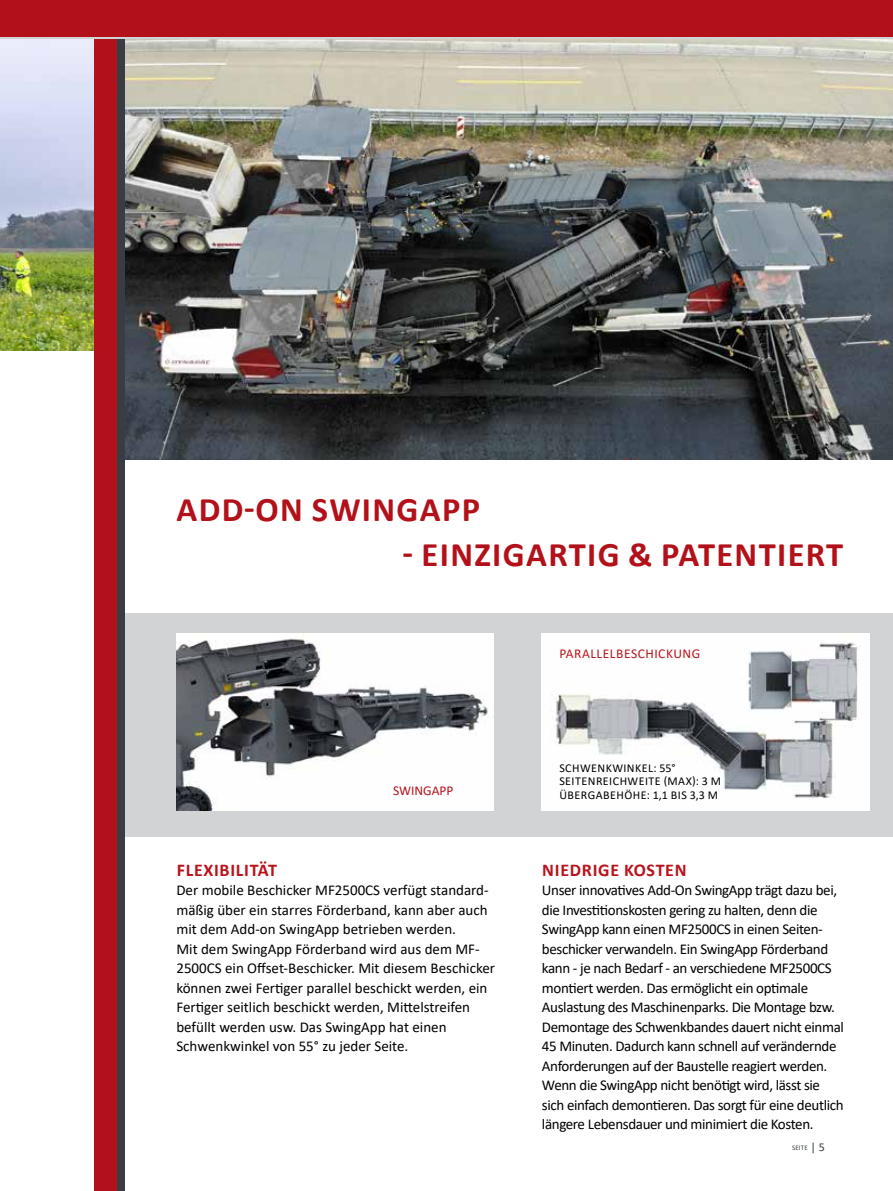
<style>
.page{position:relative;width:893px;height:1191px;background:#fff}
.page>*{position:absolute;margin:0;border:0;box-sizing:border-box;transform-origin:0 0}
.t1{font:700 34.5px "Calibri";letter-spacing:.04em;color:#b3111a}
.t2{font:700 18px "Calibri";letter-spacing:.04em;color:#b9131c}
.t3{font:15px/19.5px "Calibri";letter-spacing:-.025em;color:#000}
.t4{font:15px/19.5px "Calibri";color:#000}
.t5{font:13.5px "Calibri";letter-spacing:.04em;color:#b9131c}
.t6{font:13.5px "Calibri";color:#b3111a}
.t7{font:12px/13.5px "Calibri";letter-spacing:.04em;color:#000}
.t8{font:7.05px "Calibri";letter-spacing:.025em;color:#373d42}
.s1{font-size:12px}
</style>
<div class="page">
<img style="left:124px;top:39px;width:769px;height:420px">
<img style="left:0;top:39px;width:94px;height:311px">
<div style="left:113px;top:613px;width:780px;height:223px;background:#d1d3d4"></div>
<div style="left:117px;top:0;width:7px;height:1191px;background:#373d42"></div>
<div style="left:94px;top:0;width:23px;height:1191px;background:#b3111a"></div>
<img style="left:542px;top:634px;width:327px;height:176px">
<img style="left:176px;top:634px;width:318px;height:176px">
<hr style="left:0;top:36px;width:893px;height:3px;background:#d1d3d4">
<div style="left:0;top:0;width:893px;height:36px;background:#b3111a"></div>
<h1 class="t1" style="left:176px;top:485px;width:305px">ADD-ON SWINGAPP</h1>
<h1 class="t1" style="left:403px;top:530px;width:442px">- EINZIGARTIG &amp; PATENTIERT</h1>
<p class="t6" style="left:393px;top:781px;width:62px">SWINGAPP</p>
<p class="t2" style="left:177px;top:857px;width:102px">FLEXIBILITÄT</p>
<p class="t4" style="left:176px;top:880px;width:320px">Der mobile Beschicker MF2500CS verfügt standard&shy;mäßig über ein starres Förderband, kann aber auch mit dem Add-on SwingApp betrieben werden.<br>Mit dem SwingApp Förderband wird aus dem MF-2500CS ein Offset-Beschicker. Mit diesem Beschicker können zwei Fertiger parallel beschickt werden, ein Fertiger seitlich beschickt werden, Mittelstreifen befüllt werden usw. Das SwingApp hat einen Schwenkwinkel von 55° zu jeder Seite.</p>
<p class="t5" style="left:559px;top:644px;width:142px">PARALLELBESCHICKUNG</p>
<p class="t7" style="left:559px;top:761px;width:163px">SCHWENKWINKEL: 55°<br>SEITENREICHWEITE (MAX): 3 M<br>ÜBERGABEHÖHE: 1,1 BIS 3,3 M</p>
<p class="t2" style="left:542px;top:857px;width:146px">NIEDRIGE KOSTEN</p>
<p class="t3" style="left:542px;top:880px;width:303px">Unser innovatives Add-On SwingApp trägt dazu bei, die Investitionskosten gering zu halten, denn die SwingApp kann einen MF2500CS in einen Seiten&shy;beschicker verwandeln. Ein SwingApp Förderband kann - je nach Bedarf - an verschiedene MF2500CS montiert werden. Das ermöglicht ein optimale Auslastung des Maschinenparks. Die Montage bzw.<br>Demontage des Schwenkbandes dauert nicht einmal 45 Minuten. Dadurch kann schnell auf verändernde Anforderungen auf der Baustelle reagiert werden.<br>Wenn die SwingApp nicht benötigt wird, lässt sie sich einfach demontieren. Das sorgt für eine deutlich längere Lebensdauer und minimiert die Kosten.</p>
<p class="t8" style="left:792px;top:1142px;width:34px">SEITE <span class="s1">| 5</span></p>
</div>
